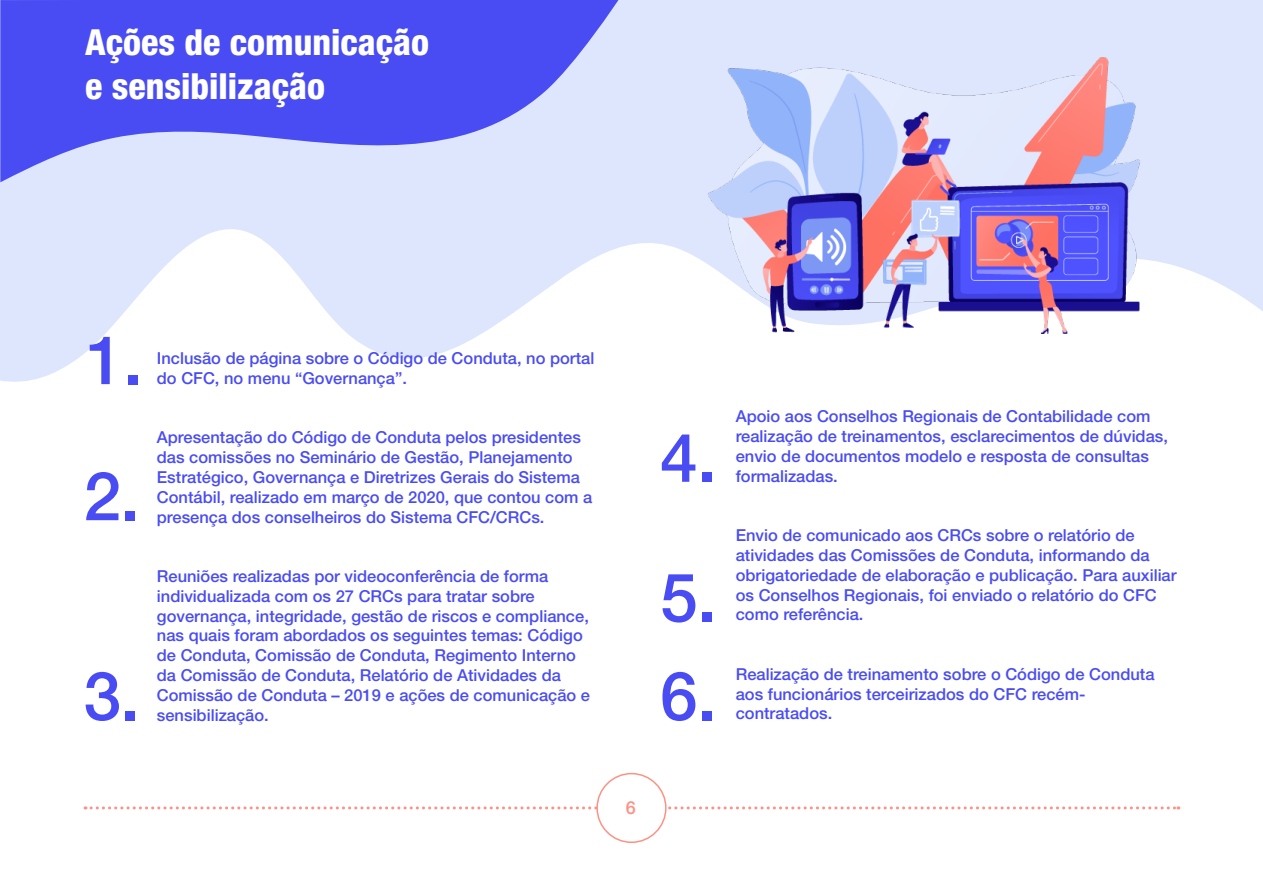
<style>
.page{position:relative;width:1263px;height:893px;background:#fff}
.page>*{position:absolute;margin:0;border:0;box-sizing:border-box;transform-origin:0 0}
.Destaque{font:500 67.5px "Helvetica Neue LT Std";color:#494cf3}
.Capítulo{font:800 condensed 36px/43.2px "Helvetica Neue LT Std";color:#fff}
.Destaque-2{font:500 18px "Helvetica Neue LT Std";color:#fd9185}
.texto{font:500 16.5px/19.8px "Helvetica Neue LT Std";color:#494cf3}
</style>
<div class="page">
<svg style="left:0;top:0;width:1263px;height:382px;fill:#dee6fe"></svg>
<svg style="left:0;top:0;width:619px;height:182px;background:#7579f6"></svg>
<svg style="left:85px;top:806px;width:1094px;height:3px"></svg>
<div style="left:597px;top:774px;width:69px;height:68px;background:#fff;border-radius:50%"></div>
<div style="left:596px;top:773px;width:70px;height:70px;border:2px solid #fd9185;border-radius:50%"></div>
<img style="left:701px;top:36px;width:457px;height:310px">
<p class="Capítulo" style="left:85px;top:20px;width:346px">Ações de comunicação e sensibilização</p>
<p class="Destaque" style="left:86px;top:320px;width:58px">1.</p>
<p class="Destaque" style="left:84px;top:456px;width:58px">2.</p>
<p class="Destaque" style="left:84px;top:656px;width:58px">3.</p>
<p class="texto" style="left:157px;top:348px;width:439px">Inclusão de página sobre o Código de Conduta, no portal do CFC, no menu “Governança”.</p>
<p class="texto" style="left:157px;top:428px;width:437px">Apresentação do Código de Conduta pelos presidentes das comissões no Seminário de Gestão, Planejamento Estratégico, Governança e Diretrizes Gerais do Sistema Contábil, realizado em março de 2020, que contou com a presença dos conselheiros do Sistema CFC/CRCs.</p>
<p class="texto" style="left:157px;top:566px;width:435px">Reuniões realizadas por videoconferência de forma individualizada com os 27 CRCs para tratar sobre governança, integridade, gestão de riscos e compliance, nas quais foram abordados os seguintes temas: Código de Conduta, Comissão de Conduta, Regimento Interno da Comissão de Conduta, Relatório de Atividades da Comissão de Conduta – 2019 e ações de comunicação e sensibilização.</p>
<p class="Destaque" style="left:660px;top:417px;width:58px">4.</p>
<p class="Destaque" style="left:660px;top:557px;width:58px">5.</p>
<p class="Destaque" style="left:660px;top:656px;width:58px">6.</p>
<p class="texto" style="left:736px;top:406px;width:434px">Apoio aos Conselhos Regionais de Contabilidade com realização de treinamentos, esclarecimentos de dúvidas, envio de documentos modelo e resposta de consultas formalizadas.</p>
<p class="texto" style="left:736px;top:525px;width:442px">Envio de comunicado aos CRCs sobre o relatório de atividades das Comissões de Conduta, informando da obrigatoriedade de elaboração e publicação. Para auxiliar os Conselhos Regionais, foi enviado o relatório do CFC como referência.</p>
<p class="texto" style="left:736px;top:664px;width:420px">Realização de treinamento sobre o Código de Conduta aos funcionários terceirizados do CFC recém&shy;contratados.</p>
<p class="Destaque-2" style="left:626px;top:797px;width:12px">6</p>
</div>
